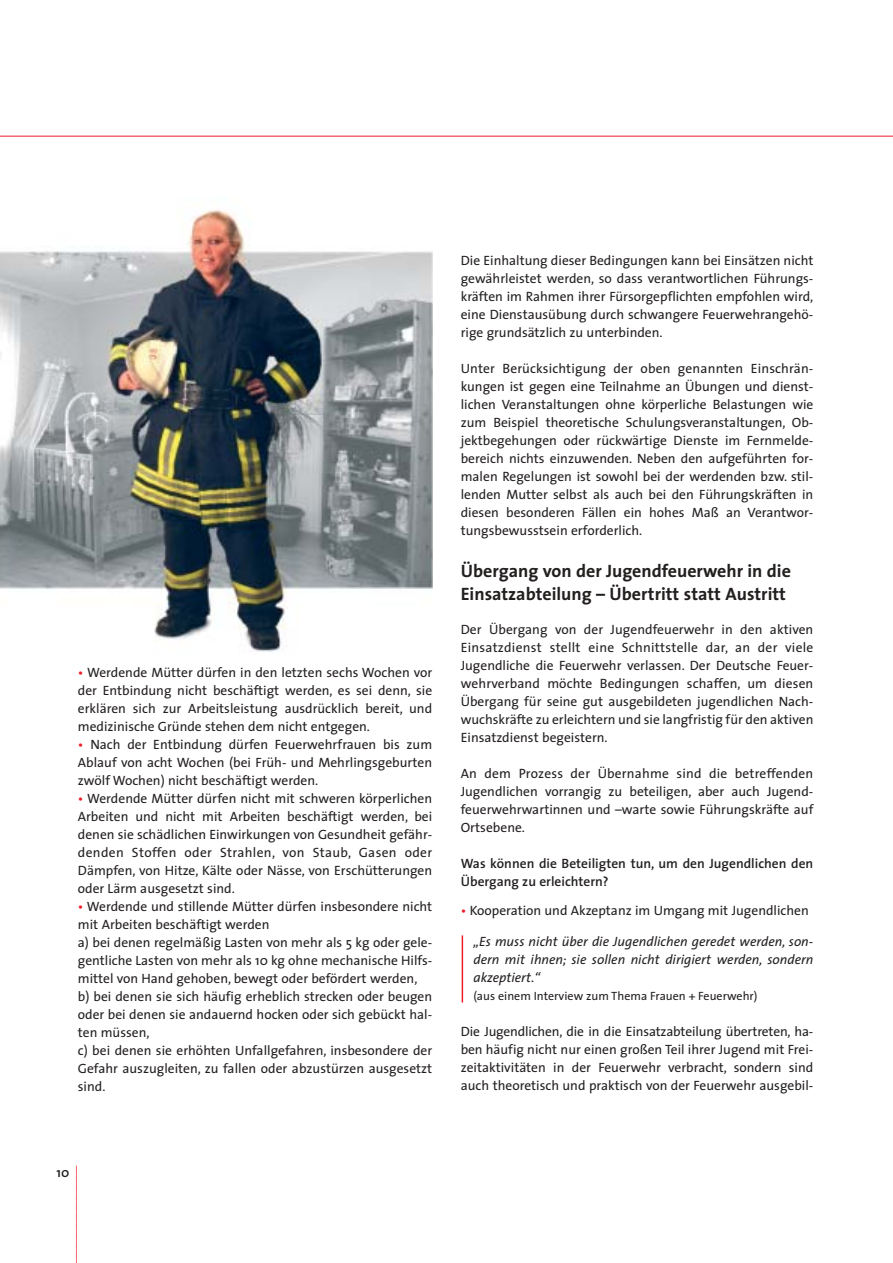
<style>
.page{position:relative;width:893px;height:1263px;background:#fff}
.page>*{position:absolute;margin:0;border:0;box-sizing:border-box;transform-origin:0 0}
.t1{font:700 18px/22.5px "The Sans";color:#231f1f}
.t2{font:13.5px/18px "The Sans";color:#231f1f;text-align:justify}
.t3{font:italic 13.5px/18px "The Sans";color:#231f1f;text-align:justify}
.t4{font:600 13.5px/18px "The Sans";color:#231f1f}
.t5{font:12px "The Sans";color:#231f1f}
.s1{color:#ee1b28}
</style>
<div class="page">
<hr style="left:461px;top:935px;width:2px;height:68px;background:#ee1b28">
<svg style="left:76px;top:1165px;width:1px;height:98px"></svg>
<img style="left:0;top:209px;width:432px;height:443px">
<hr style="left:0;top:136px;width:892px;height:1px;background:#ee1b28">
<p class="t2" style="left:78px;top:665px;width:356px"><span class="s1">•</span> Werdende Mütter dürfen in den letzten sechs Wochen vor der Entbindung nicht beschäftigt werden, es sei denn, sie erklären sich zur Arbeitsleistung ausdrücklich bereit, und medizinische Gründe stehen dem nicht entgegen.</p>
<p class="t2" style="left:78px;top:737px;width:356px"><span class="s1">•</span> Nach der Entbindung dürfen Feuerwehrfrauen bis zum Ablauf von acht Wochen (bei Früh- und Mehrlingsgeburten zwölf Wochen) nicht beschäftigt werden.</p>
<p class="t2" style="left:78px;top:791px;width:356px"><span class="s1">•</span> Werdende Mütter dürfen nicht mit schweren körperlichen Arbeiten und nicht mit Arbeiten beschäftigt werden, bei denen sie schädlichen Einwirkungen von Gesundheit gefähr&shy;denden Stoffen oder Strahlen, von Staub, Gasen oder Dämpfen, von Hitze, Kälte oder Nässe, von Erschütterungen oder Lärm ausgesetzt sind.</p>
<p class="t2" style="left:78px;top:899px;width:356px;text-align:left"><span class="s1">•</span> Werdende und stillende Mütter dürfen insbesondere nicht mit Arbeiten beschäftigt werden<br>a) bei denen regelmäßig Lasten von mehr als 5 kg oder gele&shy;gentliche Lasten von mehr als 10 kg ohne mechanische Hilfs&shy;mittel von Hand gehoben, bewegt oder befördert werden, b) bei denen sie sich häufig erheblich strecken oder beugen oder bei denen sie andauernd hocken oder sich gebückt hal&shy;ten müssen,<br>c) bei denen sie erhöhten Unfallgefahren, insbesondere der Gefahr auszugleiten, zu fallen oder abzustürzen ausgesetzt sind.</p>
<p class="t2" style="left:461px;top:253px;width:354px">Die Einhaltung dieser Bedingungen kann bei Einsätzen nicht gewährleistet werden, so dass verantwortlichen Führungs&shy;kräften im Rahmen ihrer Fürsorgepflichten empfohlen wird, eine Dienstausübung durch schwangere Feuerwehrangehö&shy;rige grundsätzlich zu unterbinden.</p>
<p class="t2" style="left:461px;top:361px;width:354px">Unter Berücksichtigung der oben genannten Einschrän&shy;kungen ist gegen eine Teilnahme an Übungen und dienst&shy;lichen Veranstaltungen ohne körperliche Belastungen wie zum Beispiel theoretische Schulungsveranstaltungen, Ob&shy;jektbegehungen oder rückwärtige Dienste im Fernmelde&shy;bereich nichts einzuwenden. Neben den aufgeführten for&shy;malen Regelungen ist sowohl bei der werdenden bzw. stil&shy;lenden Mutter selbst als auch bei den Führungskräften in diesen besonderen Fällen ein hohes Maß an Verantwor&shy;tungsbewusstsein erforderlich.</p>
<h1 class="t1" style="left:461px;top:562px;width:332px">Übergang von der Jugendfeuerwehr in die<br>Einsatzabteilung – Übertritt statt Austritt</h1>
<p class="t2" style="left:461px;top:622px;width:354px">Der Übergang von der Jugendfeuerwehr in den aktiven Einsatzdienst stellt eine Schnittstelle dar, an der viele Jugendliche die Feuerwehr verlassen. Der Deutsche Feuer&shy;wehrverband möchte Bedingungen schaffen, um diesen Übergang für seine gut ausgebildeten jugendlichen Nach&shy;wuchskräfte zu erleichtern und sie langfristig für den aktiven Einsatzdienst begeistern.</p>
<p class="t2" style="left:461px;top:766px;width:354px">An dem Prozess der Übernahme sind die betreffenden Jugendlichen vorrangig zu beteiligen, aber auch Jugend&shy;feuerwehrwartinnen und –warte sowie Führungskräfte auf Ortsebene.</p>
<p class="t4" style="left:461px;top:856px;width:354px">Was können die Beteiligten tun, um den Jugendlichen den<br>Übergang zu erleichtern?</p>
<p class="t2" style="left:461px;top:903px;width:349px"><span class="s1">•</span> Kooperation und Akzeptanz im Umgang mit Jugendlichen</p>
<p class="t3" style="left:473px;top:934px;width:341px">„Es muss nicht über die Jugendlichen geredet werden, son&shy;dern mit ihnen; sie sollen nicht dirigiert werden, sondern akzeptiert.“</p>
<p class="t5" style="left:473px;top:992px;width:285px">(aus einem Interview zum Thema Frauen + Feuerwehr)</p>
<p class="t2" style="left:461px;top:1024px;width:354px">Die Jugendlichen, die in die Einsatzabteilung übertreten, ha&shy;ben häufig nicht nur einen großen Teil ihrer Jugend mit Frei&shy;zeitaktivitäten in der Feuerwehr verbracht, sondern sind auch theoretisch und praktisch von der Feuerwehr ausgebil-</p>
<p class="t4" style="left:57px;top:1165px;width:14px">10</p>
</div>
